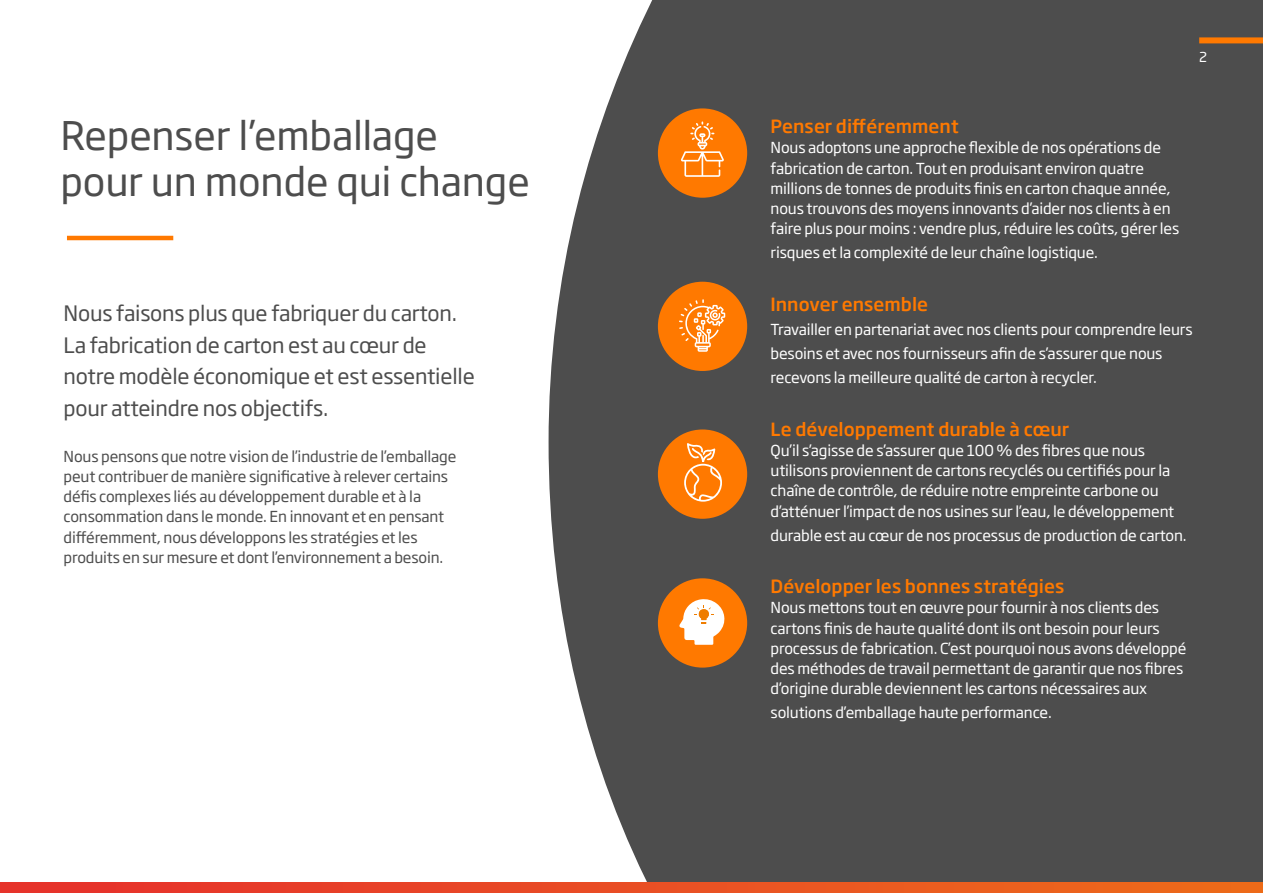
<style>
.page{position:relative;width:1263px;height:893px;background:#fff}
.page>*{position:absolute;margin:0;border:0;box-sizing:border-box;transform-origin:0 0}
.t1{font:39px/46.8px "Soho Gothic Pro";letter-spacing:-.005em;color:#4d4d4d}
.t2{font:21px/31.5px "Soho Gothic Pro";letter-spacing:-.01em;color:#4d4d4d}
.t3{font:500 18px "Soho Gothic Pro";color:#ff7900}
.t4{font:15px/20.2px "Soho Gothic Pro";letter-spacing:-.01em;color:#fff}
.t5{font:15px/20.2px "Soho Gothic Pro";letter-spacing:-.01em;color:#4d4d4d}
.t6{font:13.5px "Soho Gothic Pro";color:#fff}
</style>
<div class="page">
<div style="left:549px;top:0;width:714px;height:882px;background:#4d4d4d"></div>
<div style="left:1199px;top:37px;width:64px;height:6px;background:#ff7900"></div>
<div style="left:658px;top:282px;width:89px;height:89px;background:#ff7900;border-radius:50%"></div>
<svg style="left:679px;top:299px;width:46px;height:53px"></svg>
<div style="left:658px;top:429px;width:89px;height:90px;background:#ff7900;border-radius:50%"></div>
<svg style="left:684px;top:443px;width:38px;height:59px"></svg>
<div style="left:658px;top:108px;width:89px;height:90px;background:#ff7900;border-radius:50%"></div>
<svg style="left:681px;top:121px;width:43px;height:56px"></svg>
<div style="left:658px;top:578px;width:89px;height:90px;background:#ff7900;border-radius:50%"></div>
<svg style="left:679px;top:599px;width:46px;height:46px"></svg>
<svg style="left:0;top:882px;width:1263px;height:11px;background:#e94d23"></svg>
<hr style="left:67px;top:236px;width:106px;height:4px;background:#ff7900">
<h1 class="t1" style="left:60px;top:110px;width:471px">Repenser l’emballage pour un monde qui change</h1>
<h2 class="t2" style="left:64px;top:297px;width:413px">Nous faisons plus que fabriquer du carton.<br>La fabrication de carton est au cœur de notre modèle économique et est essentielle pour atteindre nos objectifs.</h2>
<p class="t5" style="left:64px;top:445px;width:394px">Nous pensons que notre vision de l’industrie de l’emballage peut contribuer de manière significative à relever certains défis complexes liés au développement durable et à la consommation dans le monde. En innovant et en pensant différemment, nous développons les stratégies et les produits en sur mesure et dont l’environnement a besoin.</p>
<p class="t6" style="left:1199px;top:47px;width:9px">2</p>
<p class="t3" style="left:770px;top:112px;width:190px">Penser différemment</p>
<p class="t4" style="left:770px;top:137px;width:410px">Nous adoptons une approche flexible de nos opérations de fabrication de carton. Tout en produisant environ quatre millions de tonnes de produits finis en carton chaque année, nous trouvons des moyens innovants d’aider nos clients à en faire plus pour moins : vendre plus, réduire les coûts, gérer les</p>
<p class="t4" style="left:770px;top:242px;width:329px">risques et la complexité de leur chaîne logistique.</p>
<p class="t3" style="left:770px;top:290px;width:159px">Innover ensemble</p>
<p class="t4" style="left:770px;top:317px;width:423px;line-height:24px">Travailler en partenariat avec nos clients pour comprendre leurs besoins et avec nos fournisseurs afin de s’assurer que nous recevons la meilleure qualité de carton à recycler.</p>
<p class="t3" style="left:770px;top:415px;width:300px">Le développement durable à cœur</p>
<p class="t4" style="left:770px;top:439px;width:405px">Qu’il s’agisse de s’assurer que 100 % des fibres que nous utilisons proviennent de cartons recyclés ou certifiés pour la chaîne de contrôle, de réduire notre empreinte carbone ou d’atténuer l’impact de nos usines sur l’eau, le développement</p>
<p class="t4" style="left:770px;top:524px;width:418px">durable est au cœur de nos processus de production de carton.</p>
<p class="t3" style="left:770px;top:572px;width:295px">Développer les bonnes stratégies</p>
<p class="t4" style="left:770px;top:597px;width:417px">Nous mettons tout en œuvre pour fournir à nos clients des cartons finis de haute qualité dont ils ont besoin pour leurs processus de fabrication. C’est pourquoi nous avons développé des méthodes de travail permettant de garantir que nos fibres d’origine durable deviennent les cartons nécessaires aux</p>
<p class="t4" style="left:770px;top:702px;width:283px">solutions d’emballage haute performance.</p>
</div>
